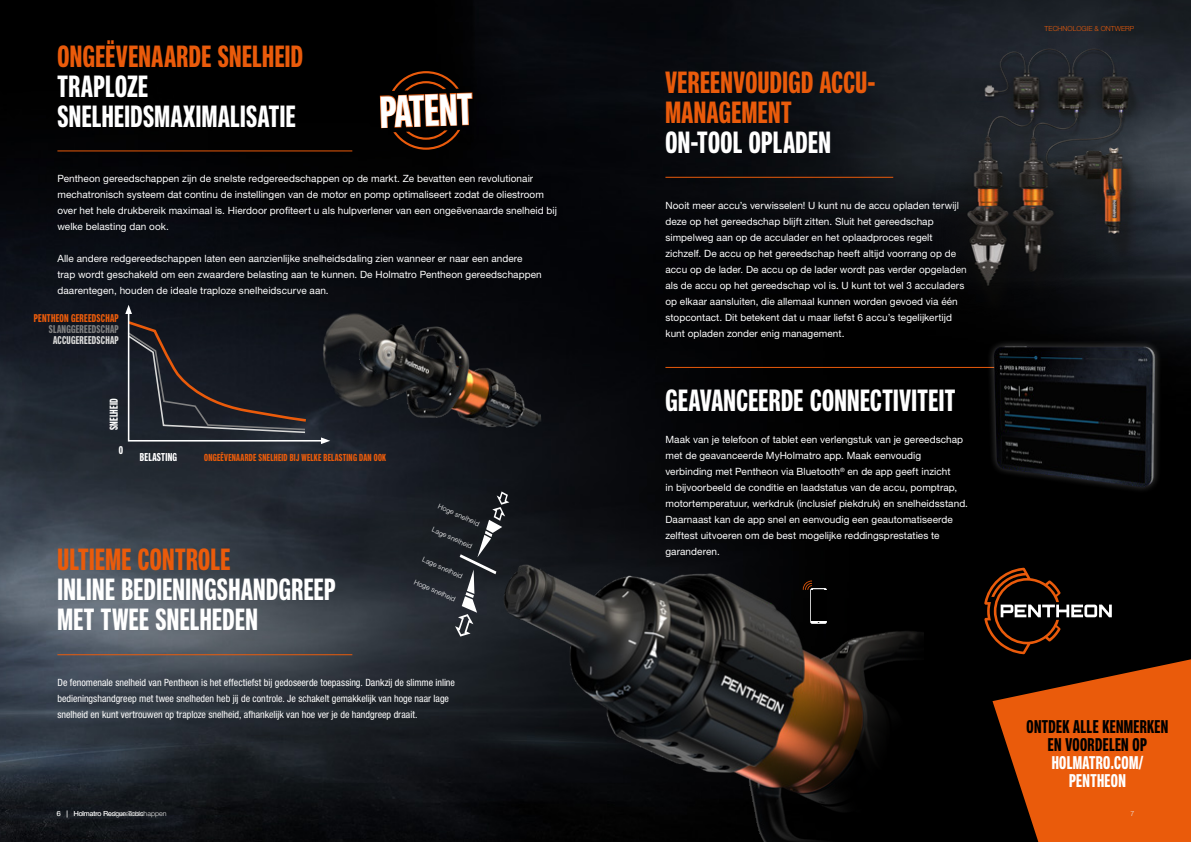
<style>
.page{position:relative;width:1191px;height:842px;background:#fff}
.page>*{position:absolute;margin:0;border:0;box-sizing:border-box;transform-origin:0 0}
.t1{font:700 43.8px "Neue Helvetica Pro 79 Cm";color:#fff}
.t2{font:700 30px/30px "Neue Helvetica Pro 79 Compressed";letter-spacing:.015em;color:#fff}
.t3{font:700 30px/30px "Neue Helvetica Pro 79 Compressed";letter-spacing:.015em;color:#ea5b0b}
.t4{font:700 18px/18px "Neue Helvetica Pro 79 Compressed";letter-spacing:.02em;color:#000;text-align:center}
.t5{font:700 18px/18px "Neue Helvetica Pro 79 Compressed";letter-spacing:.02em;color:#fff;text-align:center}
.t6{font:700 11.2px "Neue Helvetica Pro 79 Compressed";letter-spacing:.02em;color:#fff}
.t7{font:700 11px "Neue Helvetica Pro 79 Compressed";letter-spacing:.025em;color:#ea5b0b}
.t8{font:700 11px "Neue Helvetica Pro 79 Compressed";letter-spacing:.025em;color:#818181}
.t9{font:700 11px "Neue Helvetica Pro 79 Compressed";letter-spacing:.025em;color:#d9d9d8}
.t10{font:10px/16px "Helvetica Neue LT Std";letter-spacing:.005em;color:#fff}
.t11{font:condensed 10px/16px "Helvetica Neue LT Std";color:#fff}
.t12{font:700 9.9px "Neue Helvetica Pro 79 Compressed";letter-spacing:.025em;color:#ea5b0b}
.t13{font:300 7px "Helvetica Neue LT Std";color:#fff}
.t14{font:300 7px "Helvetica Neue LT Std";color:#ea5b0b}
.t15{font:300 7px "Helvetica Neue LT Std";color:#ededed}
</style>
<div class="page">
<img style="left:0;top:0;width:1191px;height:842px">
<svg style="left:379px;top:71px;width:94px;height:79px;background:#2a1002"></svg>
<svg style="left:455px;top:491px;width:54px;height:10px"></svg>
<hr style="left:57px;top:150px;width:295px;height:1px;background:#ea5b0b">
<img style="left:318px;top:302px;width:224px;height:147px">
<svg style="left:125px;top:305px;width:205px;height:139px;background:#22242a"></svg>
<hr style="left:57px;top:654px;width:295px;height:1px;background:#ea5b0b">
<hr style="left:665px;top:177px;width:228px;height:1px;background:#ea5b0b">
<hr style="left:665px;top:367px;width:371px;height:1px;background:#ea5b0b">
<img style="left:893px;top:10px;width:298px;height:310px">
<img style="left:421px;top:501px;width:503px;height:341px">
<img style="left:971px;top:328px;width:212px;height:174px">
<svg style="left:810px;top:588px;width:17px;height:36px"></svg>
<div style="left:811px;top:591px;width:15px;height:30px;background:#000"></div>
<svg style="left:802px;top:581px;width:22px;height:9px"></svg>
<svg style="left:984px;top:568px;width:207px;height:274px;background:#7e3309"></svg>
<h2 class="t3" style="left:57px;top:41px;width:247px">ONGEËVENAARDE SNELHEID</h2>
<h2 class="t2" style="left:57px;top:71px;width:240px">TRAPLOZE<br>SNELHEIDSMAXIMALISATIE</h2>
<h1 class="t1" style="left:379px;top:86px;width:94px;rotate:-2deg">PATENT</h1>
<p class="t10" style="left:57px;top:171px;width:501px">Pentheon gereedschappen zijn de snelste redgereedschappen op de markt. Ze bevatten een revolutionair mechatronisch systeem dat continu de instellingen van de motor en pomp optimaliseert zodat de oliestroom over het hele drukbereik maximaal is. Hierdoor profiteert u als hulpverlener van een ongeëvenaarde snelheid bij welke belasting dan ook.</p>
<p class="t10" style="left:57px;top:251px;width:486px">Alle andere redgereedschappen laten een aanzienlijke snelheidsdaling zien wanneer er naar een andere trap wordt geschakeld om een zwaardere belasting aan te kunnen. De Holmatro Pentheon gereedschappen daarentegen, houden de ideale traploze snelheidscurve aan.</p>
<p class="t7" style="left:34px;top:311px;width:86px">PENTHEON GEREEDSCHAP</p>
<p class="t8" style="left:49px;top:322px;width:71px">SLANGGEREEDSCHAP</p>
<p class="t9" style="left:53px;top:333px;width:67px">ACCUGEREEDSCHAP</p>
<p class="t6" style="left:107px;top:430px;width:34px;rotate:-90deg">SNELHEID</p>
<p class="t6" style="left:119px;top:443px;width:6px">0</p>
<p class="t6" style="left:140px;top:450px;width:39px">BELASTING</p>
<p class="t12" style="left:204px;top:451px;width:183px">ONGEËVENAARDE SNELHEID BIJ WELKE BELASTING DAN OOK</p>
<h2 class="t3" style="left:57px;top:544px;width:174px">ULTIEME CONTROLE</h2>
<h2 class="t2" style="left:57px;top:574px;width:280px">INLINE BEDIENINGSHANDGREEP<br>MET TWEE SNELHEDEN</h2>
<p class="t13" style="left:440px;top:502px;width:46px;rotate:24deg">Hoge snelheid</p>
<p class="t13" style="left:434px;top:525px;width:45px;rotate:24deg">Lage snelheid</p>
<p class="t13" style="left:424px;top:555px;width:45px;rotate:24deg">Lage snelheid</p>
<p class="t13" style="left:416px;top:577px;width:46px;rotate:24deg">Hoge snelheid</p>
<p class="t11" style="left:57px;top:675px;width:399px">De fenomenale snelheid van Pentheon is het effectiefst bij gedoseerde toepassing. Dankzij de slimme inline bedieningshandgreep met twee snelheden heb jij de controle. Je schakelt gemakkelijk van hoge naar lage snelheid en kunt vertrouwen op traploze snelheid, afhankelijk van hoe ver je de handgreep draait.</p>
<h2 class="t3" style="left:665px;top:67px;width:211px">VEREENVOUDIGD ACCU-<br>MANAGEMENT</h2>
<h2 class="t2" style="left:665px;top:127px;width:167px">ON-TOOL OPLADEN</h2>
<p class="t10" style="left:665px;top:197px;width:303px">Nooit meer accu’s verwisselen! U kunt nu de accu opladen terwijl deze op het gereedschap blijft zitten. Sluit het gereedschap simpelweg aan op de acculader en het oplaadproces regelt zichzelf. De accu op het gereedschap heeft altijd voorrang op de accu op de lader. De accu op de lader wordt pas verder opgeladen als de accu op het gereedschap vol is. U kunt tot wel 3 acculaders op elkaar aansluiten, die allemaal kunnen worden gevoed via één stopcontact. Dit betekent dat u maar liefst 6 accu’s tegelijkertijd kunt opladen zonder enig management.</p>
<h2 class="t2" style="left:665px;top:385px;width:291px">GEAVANCEERDE CONNECTIVITEIT</h2>
<p class="t10" style="left:665px;top:432px;width:304px">Maak van je telefoon of tablet een verlengstuk van je gereedschap met de geavanceerde MyHolmatro app. Maak eenvoudig verbinding met Pentheon via Bluetooth<sup>®</sup> en de app geeft inzicht<br>in bijvoorbeeld de conditie en laadstatus van de accu, pomptrap, motortemperatuur, werkdruk (inclusief piekdruk) en snelheidsstand.<br>Daarnaast kan de app snel en eenvoudig een geautomatiseerde zelftest uitvoeren om de best mogelijke reddingsprestaties te garanderen.</p>
<p class="t14" style="left:1044px;top:24px;width:91px">TECHNOLOGIE &amp; ONTWERP</p>
<h3 class="t4" style="left:1026px;top:717px;width:143px">ONTDEK ALLE KENMERKEN<br>EN VOORDELEN OP</h3>
<h3 class="t5" style="left:1051px;top:753px;width:93px">HOLMATRO.COM/<br>PENTHEON</h3>
<p class="t13" style="left:57px;top:809px;width:88px">6 | Holmatro Rescue Tools</p>
<p class="t15" style="left:1130px;top:809px;width:5px">7</p>
<p class="t15" style="left:112px;top:809px;width:56px">dgereedschappen</p>
</div>
